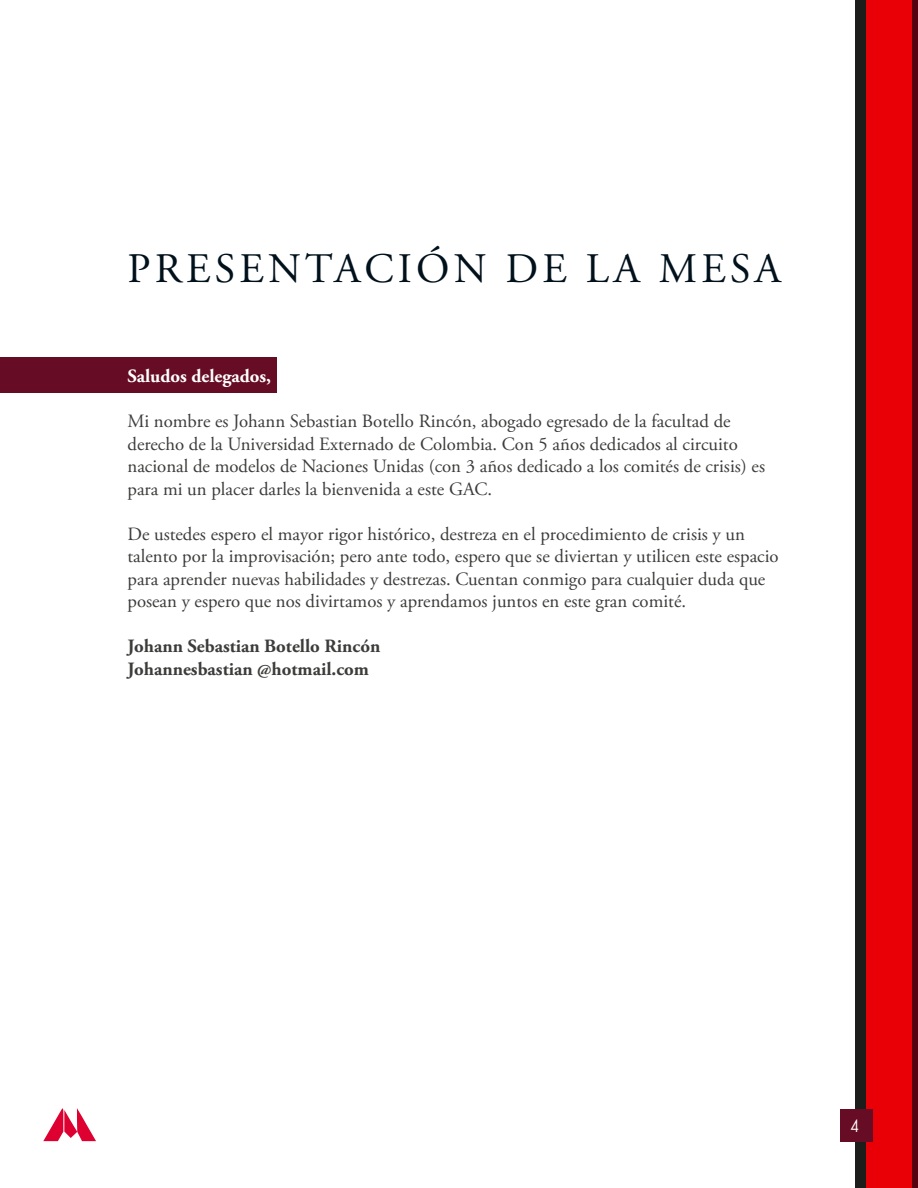
<style>
.page{position:relative;width:918px;height:1188px;background:#fff}
.page>*{position:absolute;margin:0;border:0;box-sizing:border-box;transform-origin:0 0}
.t1{font:42px "Adobe Garamond Pro";letter-spacing:.1em;color:#01111c}
.t2{font:18.75px/22.5px "Adobe Garamond Pro";color:#3c3c3b}
.t3{font:700 18.75px/22.5px "Adobe Garamond Pro";color:#3c3c3b}
.t4{font:700 18.75px "Adobe Garamond Pro";color:#fff}
.t5{font:18px "Abel";color:#fff}
</style>
<div class="page">
<div style="left:856px;top:0;width:11px;height:1188px;background:#1d1d1b"></div>
<div style="left:866px;top:0;width:52px;height:1188px;background:#e90006"></div>
<div style="left:913px;top:0;width:5px;height:1188px;background:#540210"></div>
<div style="left:840px;top:1109px;width:33px;height:33px;background:#660c24"></div>
<svg style="left:43px;top:1108px;width:53px;height:33px"></svg>
<div style="left:0;top:357px;width:277px;height:36px;background:#660c24"></div>
<h1 class="t1" style="left:127px;top:243px;width:655px">PRESENTACIÓN DE LA MESA</h1>
<p class="t4" style="left:128px;top:366px;width:145px">Saludos delegados,</p>
<p class="t2" style="left:128px;top:411px;width:639px">Mi nombre es Johann Sebastian Botello Rincón, abogado egresado de la facultad de derecho de la Universidad Externado de Colombia. Con 5 años dedicados al circuito nacional de modelos de Naciones Unidas (con 3 años dedicado a los comités de crisis) es para mi un placer darles la bienvenida a este GAC.</p>
<p class="t2" style="left:128px;top:523px;width:653px">De ustedes espero el mayor rigor histórico, destreza en el procedimiento de crisis y un talento por la improvisación; pero ante todo, espero que se diviertan y utilicen este espacio para aprender nuevas habilidades y destrezas. Cuentan conmigo para cualquier duda que posean y espero que nos divirtamos y aprendamos juntos en este gran comité.</p>
<p class="t3" style="left:128px;top:636px;width:254px">Johann Sebastian Botello Rincón<br>Johannesbastian @hotmail.com</p>
<p class="t5" style="left:850px;top:1115px;width:11px">4</p>
</div>
